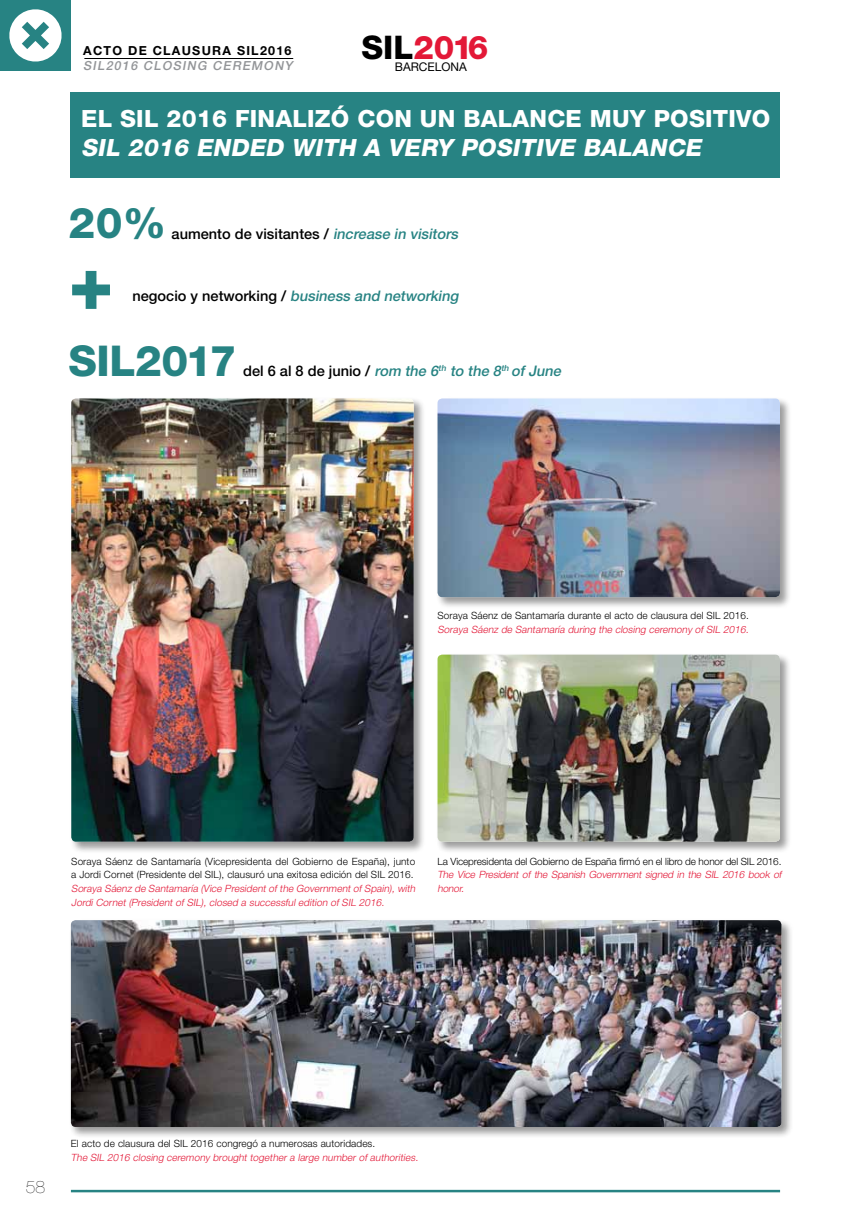
<style>
.page{position:relative;width:851px;height:1205px;background:#fff}
.page>*{position:absolute;margin:0;border:0;box-sizing:border-box;transform-origin:0 0}
.t1{font:800 75px "Helvetica Neue";color:#278383}
.t2{font:800 42.5px "Helvetica Neue";letter-spacing:-.01em;color:#278383}
.t3{font:800 32.62px "Helvetica Neue";color:#e31837}
.t4{font:800 23.75px "Helvetica Neue";letter-spacing:.01em;color:#fff}
.t5{font:italic 800 23.75px "Helvetica Neue";color:#fff}
.t6{font:200 17.5px "Helvetica Neue";color:#000}
.t7{font:italic 500 14.62px "Helvetica Neue";color:#278383}
.t8{font:500 14.62px "Helvetica Neue";color:#000}
.t9{font:italic 500 12.5px "Helvetica Neue";color:#939598}
.t10{font:700 12.5px "Helvetica Neue";letter-spacing:.1em;color:#000}
.t11{font:12px "Helvetica Neue";color:#000}
.t12{font:italic 300 10px/13.8px "Helvetica Neue";color:#e31837}
.t13{font:300 10px/13.8px "Helvetica Neue";letter-spacing:.01em;color:#000}
.t14{font:300 10px "Helvetica Neue";letter-spacing:-.01em;color:#000}
.s1{color:#000}
.s2{font-style:italic;color:#278383}
.s3{font-style:normal;color:#000}
</style>
<div class="page">
<div style="left:70px;top:92px;width:710px;height:85px;background:#278383"></div>
<hr style="left:84px;top:58px;width:209px;height:1px;background:#000">
<div style="left:0;top:0;width:71px;height:71px;background:#278383"></div>
<div style="left:435px;top:653px;width:356px;height:200px;background:#000;opacity:.4"></div>
<img style="left:437px;top:654px;width:342px;height:188px">
<div style="left:435px;top:397px;width:356px;height:212px;background:#000;opacity:.4"></div>
<img style="left:437px;top:398px;width:342px;height:199px">
<div style="left:69px;top:918px;width:724px;height:221px;background:#000;opacity:.4"></div>
<img style="left:71px;top:920px;width:710px;height:207px">
<div style="left:69px;top:397px;width:356px;height:456px;background:#000;opacity:.4"></div>
<img style="left:71px;top:398px;width:342px;height:444px">
<svg style="left:9px;top:9px;width:53px;height:53px"></svg>
<hr style="left:71px;top:1190px;width:709px;height:2px;background:#278383">
<h3 class="t3" style="left:361px;top:28px;width:128px"><span class="s1">SIL</span>2016</h3>
<p class="t11" style="left:395px;top:59px;width:74px">BARCELONA</p>
<p class="t10" style="left:83px;top:43px;width:21px">ACTO</p>
<p class="t10" style="left:128px;top:43px;width:10px">DE</p>
<p class="t10" style="left:153px;top:43px;width:22px">CLAUSURA</p>
<p class="t10" style="left:237px;top:43px;width:56px">SIL2016</p>
<p class="t9" style="left:83px;top:58px;width:81px">SIL2016 Closing</p>
<p class="t9" style="left:212px;top:58px;width:22px">Ceremony</p>
<h3 class="t4" style="left:81px;top:105px;width:686px">EL SIL 2016 FINALIZÓ CON UN BALANCE MUY POSITIVO</h3>
<h3 class="t5" style="left:81px;top:133px;width:626px">SIL 2016 ENDED WITH A VERY POSITIVE BALANCE</h3>
<h2 class="t2" style="left:68px;top:198px;width:99px">20%</h2>
<h1 class="t1" style="left:68px;top:238px;width:46px">+</h1>
<h3 class="t8" style="left:171px;top:225px;width:291px">aumento de visitantes / <span class="s2">increase in visitors</span></h3>
<h3 class="t7" style="left:132px;top:287px;width:330px"><span class="s3">n e g o c i o y n et w o r k i n g /</span> business and networking</h3>
<h2 class="t2" style="left:68px;top:336px;width:170px">SIL2017</h2>
<h3 class="t7" style="left:243px;top:362px;width:322px"><span class="s3">d e l 6 a l 8 d e j u n i o /</span> rom the 6<sup>th</sup> to the 8<sup>th</sup> of June</h3>
<p class="t13" style="left:437px;top:608px;width:313px">Soraya Sáenz de Santamaría durante el acto de clausura del SIL 2016.</p>
<p class="t12" style="left:437px;top:622px;width:315px">Soraya Sáenz de Santamaría during the closing ceremony of SIL 2016.</p>
<p class="t13" style="left:71px;top:854px;width:345px">Soraya Sáenz de Santamaría (Vicepresidenta del Gobierno de España), junto a Jordi Cornet (Presidente del SIL), clausuró una exitosa edición del SIL 2016.</p>
<p class="t12" style="left:71px;top:881px;width:347px">Soraya Sáenz de Santamaría (Vice President of the Government of Spain), with<br>Jordi Cornet (President of SIL), closed a successful edition of SIL 2016.</p>
<p class="t14" style="left:437px;top:855px;width:345px">La Vicepresidenta del Gobierno de España firmó en el libro de honor del SIL 2016.</p>
<p class="t12" style="left:437px;top:868px;width:347px">The Vice President of the Spanish Government signed in the SIL 2016 book of honor.</p>
<h3 class="t6" style="left:26px;top:1176px;width:21px">58</h3>
<p class="t13" style="left:71px;top:1136px;width:306px">El acto de clausura del SIL 2016 congregó a numerosas autoridades.</p>
<p class="t12" style="left:71px;top:1150px;width:351px">The SIL 2016 closing ceremony brought together a large number of authorities.</p>
</div>
